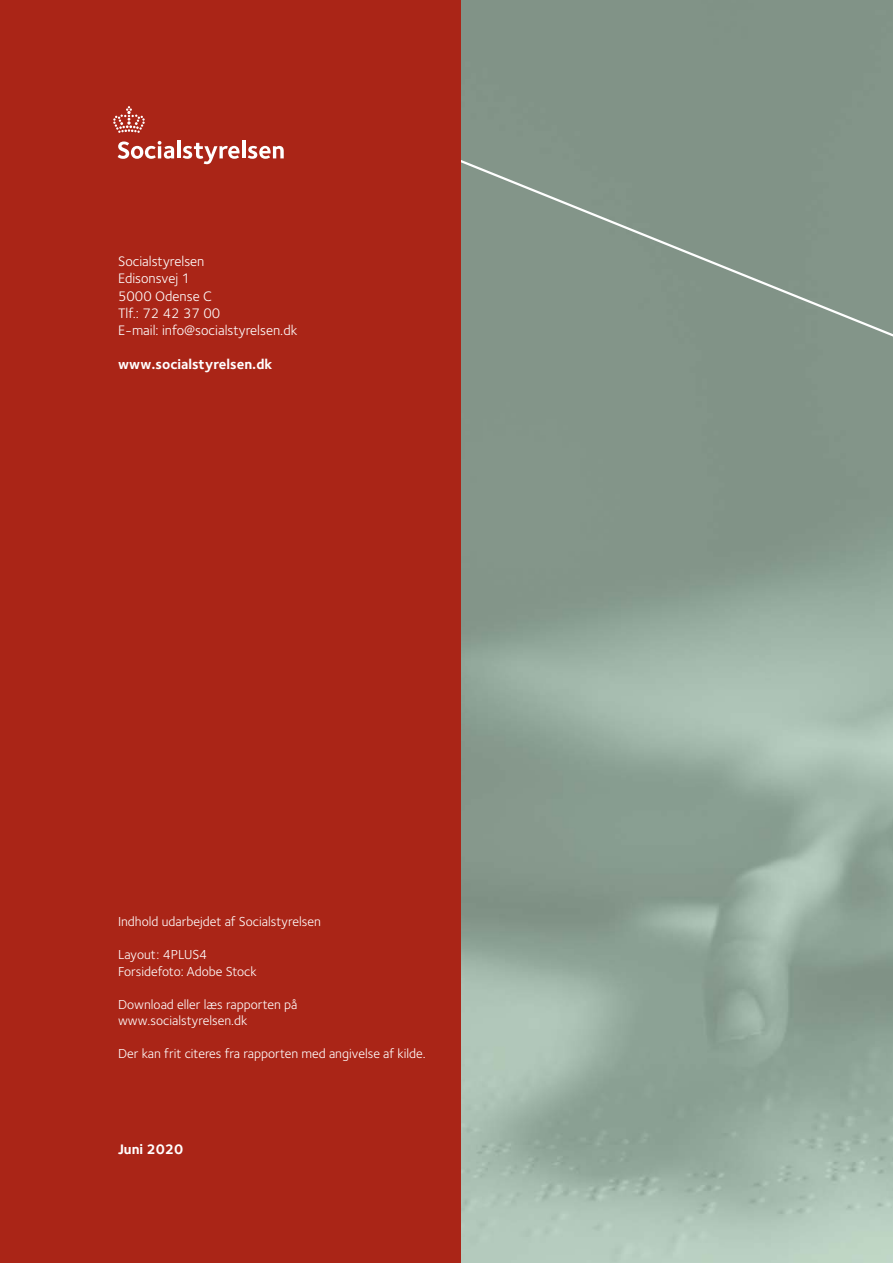
<style>
.page{position:relative;width:893px;height:1263px;background:#aa2517}
.page>*{position:absolute;margin:0;border:0;box-sizing:border-box;transform-origin:0 0}
.Kolofon{font:14.25px "Foundry Sterling";color:#fff}
.t1{font:700 14.25px "Foundry Sterling";color:#fff}
.t2{font:13.5px/16.5px "Foundry Sterling";color:#fff}
</style>
<div class="page">
<svg style="left:113px;top:106px;width:32px;height:27px"></svg>
<svg style="left:118px;top:141px;width:56px;height:18px"></svg>
<hr style="left:177px;top:140px;width:3px;height:18px;background:#fff">
<svg style="left:183px;top:143px;width:57px;height:21px"></svg>
<hr style="left:242px;top:140px;width:3px;height:18px;background:#fff">
<svg style="left:248px;top:146px;width:36px;height:13px"></svg>
<img style="left:461px;top:527px;width:432px;height:736px">
<div style="left:461px;top:0;width:432px;height:527px;background:#839589"></div>
<p class="Kolofon" style="left:118px;top:253px;width:88px">Socialstyrelsen</p>
<p class="Kolofon" style="left:118px;top:270px;width:74px">Edisonsvej 1</p>
<p class="Kolofon" style="left:118px;top:288px;width:95px">5000 Odense C</p>
<p class="Kolofon" style="left:118px;top:305px;width:104px">Tlf.: 72 42 37 00</p>
<p class="Kolofon" style="left:118px;top:322px;width:181px">E- mail: info@socialstyrelsen.dk</p>
<p class="t1" style="left:118px;top:356px;width:156px">www.socialstyrelsen.dk</p>
<p class="t2" style="left:118px;top:913px;width:204px">Indhold udarbejdet af Socialstyrelsen</p>
<p class="t2" style="left:118px;top:946px;width:140px">Layout: 4PLUS4<br>Forsidefoto: Adobe Stock</p>
<p class="t2" style="left:118px;top:996px;width:181px">Download eller læs rapporten på www.socialstyrelsen.dk</p>
<p class="t2" style="left:118px;top:1045px;width:309px">Der kan frit citeres fra rapporten med angivelse af kilde.</p>
<p class="t1" style="left:118px;top:1141px;width:67px">Juni 2020</p>
</div>
